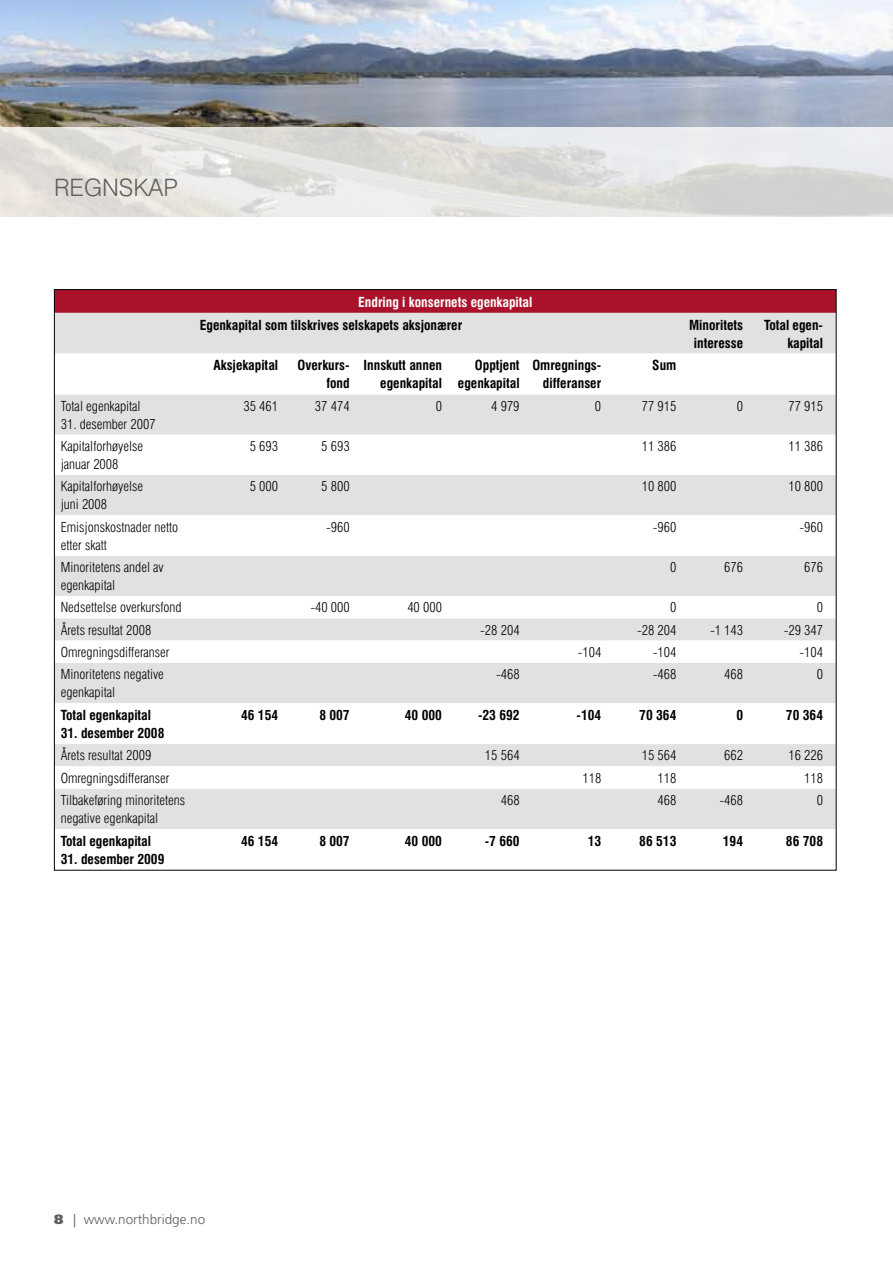
<style>
.page{position:relative;width:893px;height:1263px;background:#fff}
.page>*{position:absolute;margin:0;border:0;box-sizing:border-box;transform-origin:0 0}
.t1{font:300 24px "Swiss 721 BT";color:#605f5e}
.t2{font:300 condensed 13.5px/18px "Swiss 721 BT";color:#000}
.t3{font:700 condensed 13.5px/18px "Swiss 721 BT";color:#000;text-align:right}
.t4{font:700 condensed 13.5px "Swiss 721 BT";color:#fff}
.t5{font:300 13.5px "Frutiger";color:#605f5e}
.s1{font-weight:900}
</style>
<div class="page">
<img style="left:0;top:0;width:893px;height:128px">
<svg style="left:0;top:128px;width:892px;height:89px;background:#e2e1df"></svg>
<div style="left:55px;top:290px;width:781px;height:23px;background:#a9122a"></div>
<div style="left:56px;top:313px;width:778px;height:40px;background:#e1e1e1"></div>
<svg style="left:56px;top:394px;width:778px;height:435px;fill:#e1e1e1"></svg>
<h1 class="t1" style="left:54px;top:173px;width:95px">REGNSKAP</h1>
<p class="t2" style="left:61px;top:397px;width:81px">Total egenkapital</p>
<p class="t2" style="left:61px;top:415px;width:96px">31. desember 2007</p>
<p class="t4" style="left:358px;top:294px;width:176px">Endring i konsernets egenkapital</p>
<p class="t3" style="left:200px;top:316px;width:264px">Egenkapital som tilskrives selskapets aksjonærer</p>
<p class="t3" style="left:689px;top:316px;width:56px;text-align:center">Minoritets interesse</p>
<p class="t3" style="left:764px;top:316px;width:61px">Total egen&shy;kapital</p>
<p class="t3" style="left:213px;top:356px;width:66px">Aksjekapital</p>
<p class="t3" style="left:297px;top:356px;width:54px">Overkurs&shy;fond</p>
<p class="t3" style="left:364px;top:356px;width:80px">Innskutt annen egenkapital</p>
<p class="t3" style="left:458px;top:356px;width:63px">Opptjent egenkapital</p>
<p class="t3" style="left:532px;top:356px;width:70px">Omregnings&shy;differanser</p>
<p class="t3" style="left:652px;top:356px;width:26px">Sum</p>
<p class="t2" style="left:243px;top:397px;width:36px">35 461</p>
<p class="t2" style="left:315px;top:397px;width:36px">37 474</p>
<p class="t2" style="left:436px;top:397px;width:8px">0</p>
<p class="t2" style="left:491px;top:397px;width:30px">4 979</p>
<p class="t2" style="left:595px;top:397px;width:8px">0</p>
<p class="t2" style="left:642px;top:397px;width:36px">77 915</p>
<p class="t2" style="left:737px;top:397px;width:8px">0</p>
<p class="t2" style="left:788px;top:397px;width:36px">77 915</p>
<p class="t2" style="left:61px;top:437px;width:84px">Kapitalforhøyelse januar 2008</p>
<p class="t2" style="left:250px;top:437px;width:30px">5 693</p>
<p class="t2" style="left:321px;top:437px;width:30px">5 693</p>
<p class="t2" style="left:642px;top:437px;width:36px">11 386</p>
<p class="t2" style="left:788px;top:437px;width:36px">11 386</p>
<p class="t2" style="left:61px;top:477px;width:84px">Kapitalforhøyelse juni 2008</p>
<p class="t2" style="left:250px;top:477px;width:30px">5 000</p>
<p class="t2" style="left:321px;top:477px;width:30px">5 800</p>
<p class="t2" style="left:642px;top:477px;width:36px">10 800</p>
<p class="t2" style="left:788px;top:477px;width:36px">10 800</p>
<p class="t2" style="left:61px;top:518px;width:119px">Emisjonskostnader netto etter skatt</p>
<p class="t2" style="left:326px;top:518px;width:25px">-960</p>
<p class="t2" style="left:653px;top:518px;width:25px">-960</p>
<p class="t2" style="left:799px;top:518px;width:25px">-960</p>
<p class="t2" style="left:61px;top:558px;width:104px">Minoritetens andel av egenkapital</p>
<p class="t2" style="left:670px;top:558px;width:8px">0</p>
<p class="t2" style="left:724px;top:558px;width:20px">676</p>
<p class="t2" style="left:804px;top:558px;width:20px">676</p>
<p class="t2" style="left:61px;top:598px;width:122px">Nedsettelse overkursfond</p>
<p class="t2" style="left:310px;top:598px;width:41px">-40 000</p>
<p class="t2" style="left:407px;top:598px;width:36px">40 000</p>
<p class="t2" style="left:670px;top:598px;width:8px">0</p>
<p class="t2" style="left:817px;top:598px;width:8px">0</p>
<p class="t2" style="left:61px;top:621px;width:92px">Årets resultat 2008</p>
<p class="t2" style="left:480px;top:621px;width:41px">-28 204</p>
<p class="t2" style="left:637px;top:621px;width:41px">-28 204</p>
<p class="t2" style="left:710px;top:621px;width:35px">-1 143</p>
<p class="t2" style="left:784px;top:621px;width:41px">-29 347</p>
<p class="t2" style="left:61px;top:643px;width:110px">Omregningsdifferanser</p>
<p class="t2" style="left:578px;top:643px;width:25px">-104</p>
<p class="t2" style="left:653px;top:643px;width:25px">-104</p>
<p class="t2" style="left:799px;top:643px;width:25px">-104</p>
<p class="t2" style="left:61px;top:665px;width:105px">Minoritetens negative egenkapital</p>
<p class="t2" style="left:496px;top:665px;width:25px">-468</p>
<p class="t2" style="left:653px;top:665px;width:25px">-468</p>
<p class="t2" style="left:724px;top:665px;width:20px">468</p>
<p class="t2" style="left:817px;top:665px;width:8px">0</p>
<p class="t3" style="left:61px;top:706px;width:92px">Total egenkapital</p>
<p class="t3" style="left:61px;top:724px;width:105px">31. desember 2008</p>
<p class="t3" style="left:241px;top:706px;width:39px">46 154</p>
<p class="t3" style="left:319px;top:706px;width:32px">8 007</p>
<p class="t3" style="left:405px;top:706px;width:39px">40 000</p>
<p class="t3" style="left:478px;top:706px;width:43px">-23 692</p>
<p class="t3" style="left:577px;top:706px;width:26px">-104</p>
<p class="t3" style="left:639px;top:706px;width:39px">70 364</p>
<p class="t3" style="left:736px;top:706px;width:8px">0</p>
<p class="t3" style="left:786px;top:706px;width:39px">70 364</p>
<p class="t2" style="left:61px;top:746px;width:92px">Årets resultat 2009</p>
<p class="t2" style="left:485px;top:746px;width:36px">15 564</p>
<p class="t2" style="left:642px;top:746px;width:36px">15 564</p>
<p class="t2" style="left:724px;top:746px;width:20px">662</p>
<p class="t2" style="left:788px;top:746px;width:36px">16 226</p>
<p class="t2" style="left:61px;top:769px;width:110px">Omregningsdifferanser</p>
<p class="t2" style="left:582px;top:769px;width:20px">118</p>
<p class="t2" style="left:657px;top:769px;width:20px">118</p>
<p class="t2" style="left:804px;top:769px;width:20px">118</p>
<p class="t2" style="left:61px;top:791px;width:126px">Tilbakeføring minoritetens negative egenkapital</p>
<p class="t2" style="left:501px;top:791px;width:20px">468</p>
<p class="t2" style="left:657px;top:791px;width:20px">468</p>
<p class="t2" style="left:719px;top:791px;width:25px">-468</p>
<p class="t2" style="left:817px;top:791px;width:8px">0</p>
<p class="t3" style="left:61px;top:832px;width:92px">Total egenkapital</p>
<p class="t3" style="left:61px;top:850px;width:105px">31. desember 2009</p>
<p class="t3" style="left:241px;top:832px;width:39px">46 154</p>
<p class="t3" style="left:319px;top:832px;width:32px">8 007</p>
<p class="t3" style="left:405px;top:832px;width:39px">40 000</p>
<p class="t3" style="left:485px;top:832px;width:36px">-7 660</p>
<p class="t3" style="left:588px;top:832px;width:15px">13</p>
<p class="t3" style="left:639px;top:832px;width:39px">86 513</p>
<p class="t3" style="left:723px;top:832px;width:22px">194</p>
<p class="t3" style="left:786px;top:832px;width:39px">86 708</p>
<p class="t5" style="left:54px;top:1211px;width:153px"><span class="s1">8</span> | www.northbridge.no</p>
</div>
